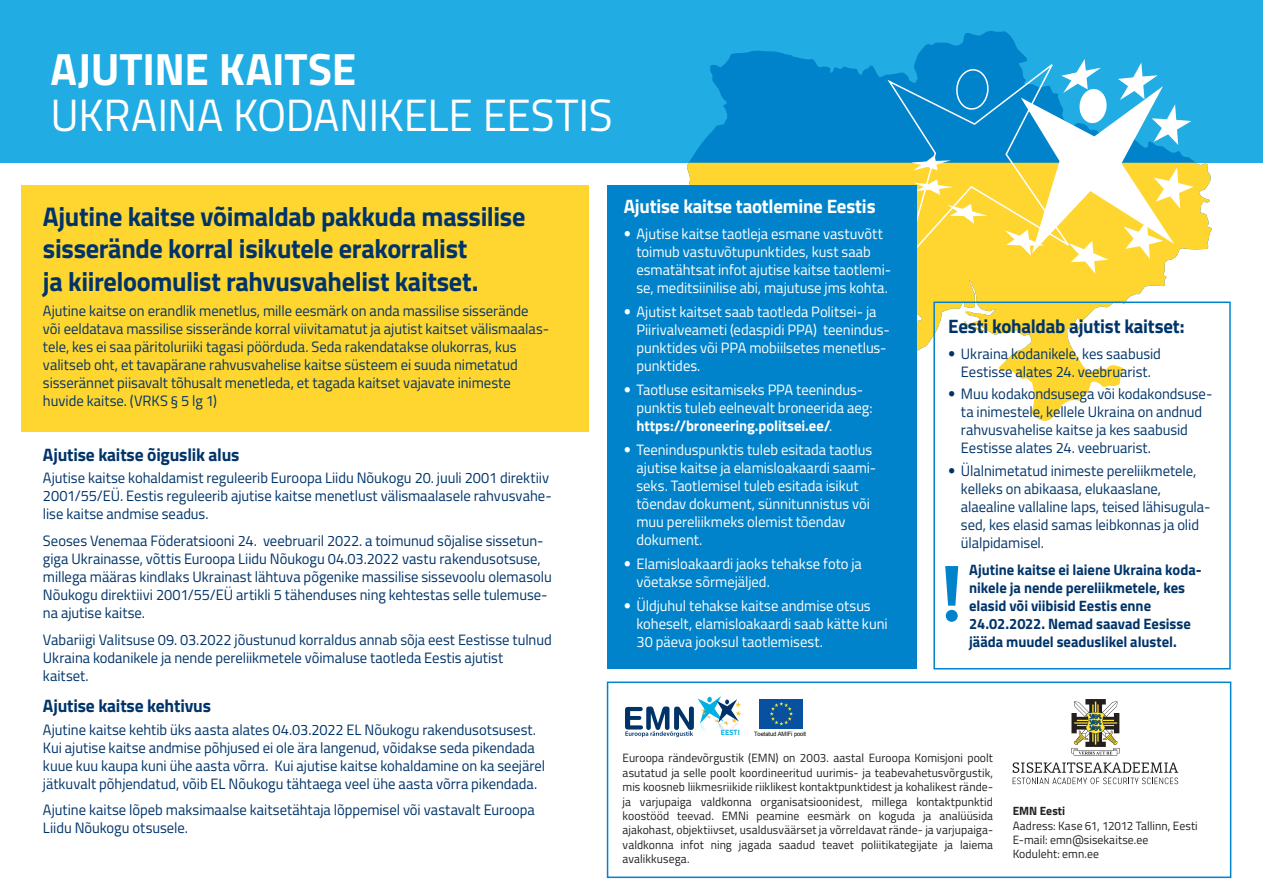
<style>
.page{position:relative;width:1263px;height:893px;background:#fff}
.page>*{position:absolute;margin:0;border:0;box-sizing:border-box;transform-origin:0 0}
.t1{font:45.3px "Titillium Web";letter-spacing:-.005em;color:#fff}
.t2{font:700 45.3px "Titillium Web";letter-spacing:-.005em;color:#fff}
.t3{font:700 27px/32.4px "Titillium Web";letter-spacing:-.015em;color:#003469}
.t4{font:700 19.35px "Titillium Web";letter-spacing:-.01em;color:#fff}
.t5{font:700 19.35px "Titillium Web";letter-spacing:-.01em;color:#003469}
.t6{font:700 18px "Titillium Web";letter-spacing:-.01em;color:#003469}
.t7{font:15px/18px "Titillium Web";letter-spacing:-.005em;color:#003469}
.t8{font:15px/18px "Titillium Web";letter-spacing:-.005em;color:#fff}
.t9{font:700 15px/18px "Titillium Web";letter-spacing:-.005em;color:#003469}
.t10{font:12px/14.4px "Titillium Web";letter-spacing:.005em;color:#231f20;text-align:justify}
.t11{font:700 12px "Titillium Web";letter-spacing:.005em;color:#231f20}
.t12{font:700 7.65px "Titillium Web";letter-spacing:.015em;color:#00b0e5}
.t13{font:6px "Arial";letter-spacing:-.02em;color:#010101}
.s1{font-family:"Avenir"}
.s2{font-weight:700}
</style>
<div class="page">
<div style="left:0;top:0;width:1263px;height:163px;background:#21ade3"></div>
<div style="left:21px;top:185px;width:568px;height:246px;background:#ffd530"></div>
<svg style="left:688px;top:31px;width:508px;height:132px;fill:#0083ca"></svg>
<svg style="left:687px;top:163px;width:525px;height:258px"></svg>
<svg style="left:885px;top:59px;width:308px;height:215px"></svg>
<div style="left:760px;top:699px;width:43px;height:30px;background:#0851a1"></div>
<svg style="left:770px;top:702px;width:23px;height:24px"></svg>
<svg style="left:625px;top:696px;width:117px;height:41px"></svg>
<div style="left:607px;top:185px;width:310px;height:484px;background:#0083ca"></div>
<div style="left:933px;top:302px;width:298px;height:367px;border:2px solid #0083ca"></div>
<svg style="left:945px;top:566px;width:13px;height:40px"></svg>
<div style="left:946px;top:610px;width:12px;height:12px;background:#0083ca;border-radius:50%"></div>
<svg style="left:1071px;top:699px;width:48px;height:57px"></svg>
<svg style="left:1013px;top:762px;width:165px;height:22px"></svg>
<div style="left:607px;top:681px;width:624px;height:197px;border:2px solid #0083ca"></div>
<h1 class="t2" style="left:50px;top:35px;width:307px">AJUTINE KAITSE</h1>
<h1 class="t1" style="left:50px;top:82px;width:564px">UKRAINA KODANIKELE EESTIS</h1>
<h2 class="t3" style="left:43px;top:199px;width:484px">Ajutine kaitse võimaldab pakkuda massilise sisserände korral isikutele erakorralist<br>ja kiireloomulist rahvusvahelist kaitset.</h2>
<p class="t7" style="left:43px;top:301px;width:508px">Ajutine kaitse on erandlik menetlus, mille eesmärk on anda massilise sisserände või eeldatava massilise sisserände korral viivitamatut ja ajutist kaitset välismaalas&shy;tele, kes ei saa päritoluriiki tagasi pöörduda. Seda rakendatakse olukorras, kus valitseb oht, et tavapärane rahvusvahelise kaitse süsteem ei suuda nimetatud sisserännet piisavalt tõhusalt menetleda, et tagada kaitset vajavate inimeste huvide kaitse. (VRKS § 5 lg 1)</p>
<p class="t6" style="left:43px;top:441px;width:198px">Ajutise kaitse õiguslik alus</p>
<p class="t7" style="left:43px;top:468px;width:510px">Ajutise kaitse kohaldamist reguleerib Euroopa Liidu Nõukogu 20. juuli 2001 direktiiv<br>2001/55/EÜ. Eestis reguleerib ajutise kaitse menetlust välismaalasele rahvusvahe&shy;lise kaitse andmise seadus.</p>
<p class="t7" style="left:43px;top:531px;width:510px">Seoses Venemaa Föderatsiooni 24. veebruaril 2022. a toimunud sõjalise sissetun&shy;giga Ukrainasse, võttis Euroopa Liidu Nõukogu 04.03.2022 vastu rakendusotsuse, millega määras kindlaks Ukrainast lähtuva põgenike massilise sissevoolu olemasolu Nõukogu direktiivi 2001/55/EÜ artikli 5 tähenduses ning kehtestas selle tulemuse&shy;na ajutise kaitse.</p>
<p class="t7" style="left:43px;top:629px;width:510px">Vabariigi Valitsuse 09. 03.2022 jõustunud korraldus annab sõja eest Eestisse tulnud<br>Ukraina kodanikele ja nende pereliikmetele võimaluse taotleda Eestis ajutist kaitset.</p>
<p class="t6" style="left:43px;top:692px;width:170px">Ajutise kaitse kehtivus</p>
<p class="t7" style="left:43px;top:720px;width:504px">Ajutine kaitse kehtib üks aasta alates 04.03.2022 EL Nõukogu rakendusotsusest.<br>Kui ajutise kaitse andmise põhjused ei ole ära langenud, võidakse seda pikendada kuue kuu kaupa kuni ühe aasta võrra. Kui ajutise kaitse kohaldamine on ka seejärel jätkuvalt põhjendatud, võib EL Nõukogu tähtaega veel ühe aasta võrra pikendada.</p>
<p class="t7" style="left:43px;top:800px;width:493px">Ajutine kaitse lõpeb maksimaalse kaitsetähtaja lõppemisel või vastavalt Euroopa<br>Liidu Nõukogu otsusele.</p>
<p class="t4" style="left:624px;top:192px;width:253px">Ajutise kaitse taotlemine Eestis</p>
<p class="t8" style="left:636px;top:224px;width:256px;text-indent:-13px"><span class="s1">•</span> Ajutise kaitse taotleja esmane vastuvõtt toimub vastuvõtupunktides, kust saab esmatähtsat infot ajutise kaitse taotlemi&shy;se, meditsiinilise abi, majutuse jms kohta.</p>
<p class="t8" style="left:636px;top:302px;width:255px;text-indent:-13px"><span class="s1">•</span> Ajutist kaitset saab taotleda Politsei- ja Piirivalveameti (edaspidi PPA) teenindus&shy;punktides või PPA mobiilsetes menetlus&shy;punktides.</p>
<p class="t8" style="left:636px;top:380px;width:238px;text-indent:-13px"><span class="s1">•</span> Taotluse esitamiseks PPA teenindus&shy;punktis tuleb eelnevalt broneerida aeg: <span class="s2">https://broneering.politsei.ee/</span>.</p>
<p class="t8" style="left:636px;top:440px;width:241px;text-indent:-13px"><span class="s1">•</span> Teeninduspunktis tuleb esitada taotlus ajutise kaitse ja elamisloakaardi saami&shy;seks. Taotlemisel tuleb esitada isikut tõendav dokument, sünnitunnistus või muu pereliikmeks olemist tõendav dokument.</p>
<p class="t8" style="left:636px;top:554px;width:227px;text-indent:-13px"><span class="s1">•</span> Elamisloakaardi jaoks tehakse foto ja võetakse sõrmejäljed.</p>
<p class="t8" style="left:636px;top:596px;width:253px;text-indent:-13px"><span class="s1">•</span> Üldjuhul tehakse kaitse andmise otsus koheselt, elamisloakaardi saab kätte kuni<br>30 päeva jooksul taotlemisest.</p>
<p class="t12" style="left:721px;top:726px;width:20px">EESTI</p>
<p class="t13" style="left:754px;top:730px;width:54px">Toetatud AMIFi poolt</p>
<p class="t5" style="left:948px;top:311px;width:238px">Eesti kohaldab ajutist kaitset:</p>
<p class="t7" style="left:948px;top:344px;width:214px;text-align:center"><span class="s1">•</span> Ukraina kodanikele, kes saabusid<br>Eestisse alates 24. veebruarist.</p>
<p class="t7" style="left:961px;top:384px;width:253px;text-indent:-13px"><span class="s1">•</span> Muu kodakondsusega või kodakondsuse&shy;ta inimestele, kellele Ukraina on andnud rahvusvahelise kaitse ja kes saabusid Eestisse alates 24. veebruarist.</p>
<p class="t7" style="left:961px;top:461px;width:251px;text-indent:-13px"><span class="s1">•</span> Ülalnimetatud inimeste pereliikmetele, kelleks on abikaasa, elukaaslane, alaealine vallaline laps, teised lähisugula&shy;sed, kes elasid samas leibkonnas ja olid ülalpidamisel.</p>
<p class="t9" style="left:969px;top:559px;width:234px">Ajutine kaitse ei laiene Ukraina koda&shy;nikele ja nende pereliikmetele, kes elasid või viibisid Eestis enne 24.02.2022. Nemad saavad Eesisse jääda muudel seaduslikel alustel.</p>
<p class="t10" style="left:623px;top:750px;width:372px">Euroopa rändevõrgustik (EMN) on 2003. aastal Euroopa Komisjoni poolt asutatud ja selle poolt koordineeritud uurimis- ja teabevahetusvõrgustik, mis koosneb liikmesriikide riiklikest kontaktpunktidest ja kohalikest rände&shy;ja varjupaiga valdkonna organisatsioonidest, millega kontaktpunktid koostööd teevad. EMNi peamine eesmärk on koguda ja analüüsida ajakohast, objektiivset, usaldusväärset ja võrreldavat rände- ja varjupaiga&shy;valdkonna infot ning jagada saadud teavet poliitikategijate ja laiema avalikkusega.</p>
<p class="t11" style="left:1013px;top:802px;width:54px">EMN Eesti</p>
<p class="t10" style="left:1013px;top:817px;width:187px;text-align:left">Aadress: Kase 61, 12012 Tallinn, Eesti<br>E-mail: emn@sisekaitse.ee<br>Koduleht: emn.ee</p>
</div>
